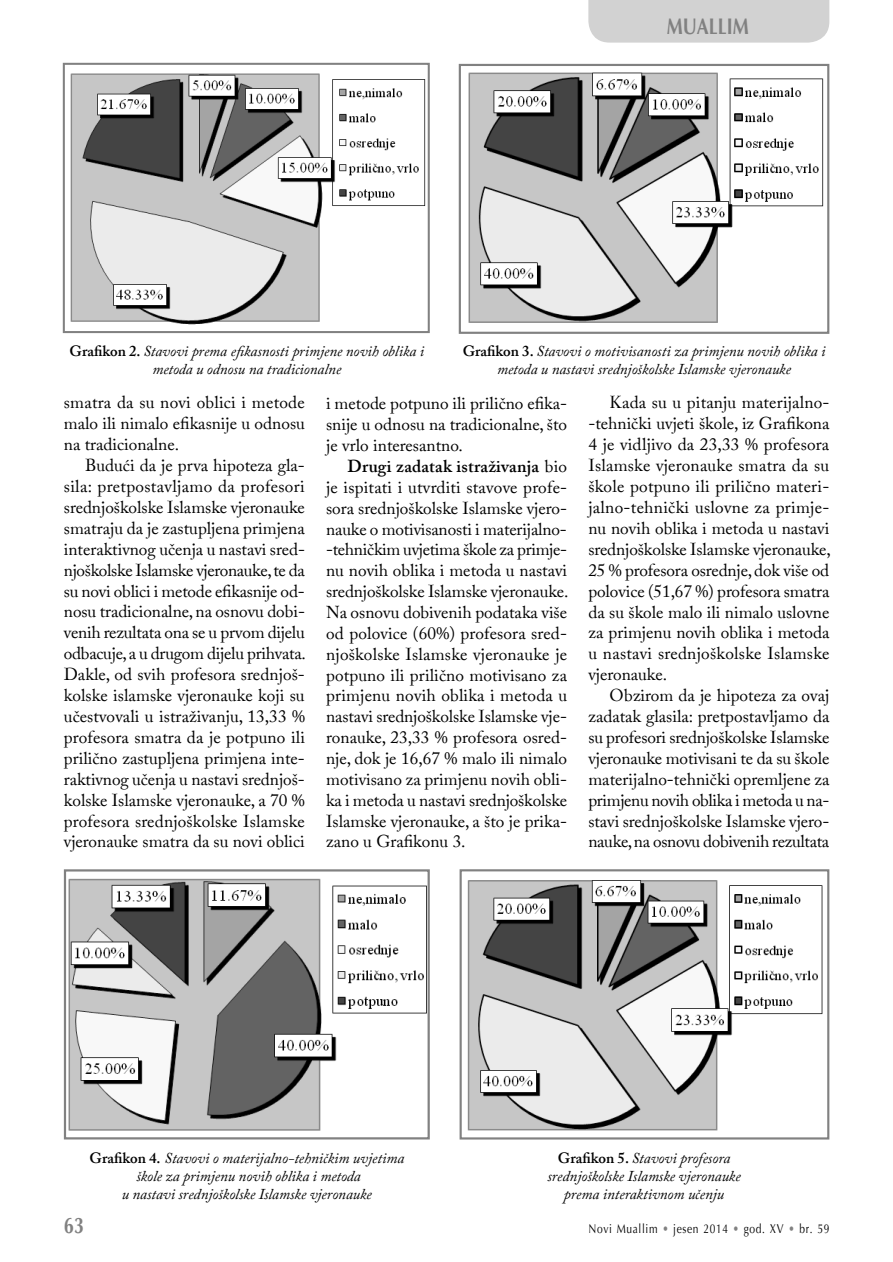
<style>
.page{position:relative;width:893px;height:1262px;background:#fff}
.page>*{position:absolute;margin:0;border:0;box-sizing:border-box;transform-origin:0 0}
.t1{font:700 22.5px "Optima";color:#818181;scale:.8 1}
.t2{font:17.25px/20.9px "Adobe Caslon Pro";color:#000;text-align:justify}
.t3{font:italic 15px/18px "Adobe Caslon Pro";color:#000;text-align:center}
.t4{font:12.75px "Optima";letter-spacing:.065em;color:#000;scale:.8 1}
.s1{font-weight:600;font-style:normal}
.s2{font-weight:600}
.s3{color:#818181}
</style>
<div class="page">
<div style="left:588px;top:0;width:241px;height:43px;background:#d2d2d2"></div>
<img style="left:70px;top:73px;width:356px;height:252px">
<div style="left:63px;top:63px;width:367px;height:270px;border:2px solid #818181"></div>
<img style="left:468px;top:72px;width:356px;height:251px">
<div style="left:459px;top:64px;width:370px;height:270px;border:2px solid #818181"></div>
<img style="left:68px;top:878px;width:359px;height:253px">
<div style="left:64px;top:869px;width:366px;height:270px;border:2px solid #818181"></div>
<img style="left:467px;top:880px;width:356px;height:251px">
<div style="left:459px;top:869px;width:370px;height:271px;border:2px solid #818181"></div>
<h1 class="t1" style="left:667px;top:12px;width:104px">MuallIM</h1>
<p class="t3" style="left:70px;top:342px;width:356px"><span class="s1">Grafikon 2.</span> Stavovi prema efikasnosti primjene novih oblika i metoda u odnosu na tradicionalne</p>
<p class="t3" style="left:463px;top:342px;width:364px"><span class="s1">Grafikon 3.</span> Stavovi o motivisanosti za primjenu novih oblika i metoda u nastavi srednjoškolske Islamske vjeronauke</p>
<p class="t2" style="left:64px;top:392px;width:242px">smatra da su novi oblici i metode malo ili nimalo efikasnije u odnosu na tradicionalne.</p>
<p class="t2" style="left:64px;top:455px;width:244px;text-indent:21px">Budući da je prva hipoteza gla&shy;sila: pretpostavljamo da profesori srednjoškolske Islamske vjeronauke smatraju da je zastupljena primjena interaktivnog učenja u nastavi sred&shy;njoškolske Islamske vjeronauke, te da su novi oblici i metode efikasnije od&shy;nosu tradicionalne, na osnovu dobi&shy;venih rezultata ona se u prvom dijelu odbacuje, a u drugom dijelu prihvata.<br>Dakle, od svih profesora srednjoš&shy;kolske islamske vjeronauke koji su učestvovali u istraživanju, 13,33 % profesora smatra da je potpuno ili prilično zastupljena primjena inte&shy;raktivnog učenja u nastavi srednjoš&shy;kolske Islamske vjeronauke, a 70 % profesora srednjoškolske Islamske vjeronauke smatra da su novi oblici</p>
<p class="t2" style="left:326px;top:393px;width:242px">i metode potpuno ili prilično efika&shy;snije u odnosu na tradicionalne, što je vrlo interesantno.</p>
<p class="t2" style="left:326px;top:456px;width:244px;text-indent:21px"><span class="s2">Drugi zadatak istraživanja</span> bio je ispitati i utvrditi stavove profe&shy;sora srednjoškolske Islamske vjero&shy;nauke o motivisanosti i materijalno--tehničkim uvjetima škole za primje&shy;nu novih oblika i metoda u nastavi srednjoškolske Islamske vjeronauke.<br>Na osnovu dobivenih podataka više od polovice (60%) profesora sred&shy;njoškolske Islamske vjeronauke je potpuno ili prilično motivisano za primjenu novih oblika i metoda u nastavi srednjoškolske Islamske vje&shy;ronauke, 23,33 % profesora osred&shy;nje, dok je 16,67 % malo ili nimalo motivisano za primjenu novih obli&shy;ka i metoda u nastavi srednjoškolske Islamske vjeronauke, a što je prika&shy;zano u Grafikonu 3.</p>
<p class="t2" style="left:588px;top:392px;width:244px;text-indent:21px">Kada su u pitanju materijalno--tehnički uvjeti škole, iz Grafikona 4 je vidljivo da 23,33 % profesora Islamske vjeronauke smatra da su škole potpuno ili prilično materi&shy;jalno-tehnički uslovne za primje&shy;nu novih oblika i metoda u nastavi srednjoškolske Islamske vjeronauke, 25 % profesora osrednje, dok više od polovice (51,67 %) profesora smatra da su škole malo ili nimalo uslovne za primjenu novih oblika i metoda u nastavi srednjoškolske Islamske vjeronauke.</p>
<p class="t2" style="left:588px;top:685px;width:242px;text-indent:21px">Obzirom da je hipoteza za ovaj zadatak glasila: pretpostavljamo da su profesori srednjoškolske Islamske vjeronauke motivisani te da su škole materijalno-tehnički opremljene za primjenu novih oblika i metoda u na&shy;stavi srednjoškolske Islamske vjero&shy;nauke, na osnovu dobivenih rezultata</p>
<p class="t3" style="left:89px;top:1149px;width:316px"><span class="s1">Grafikon 4.</span> Stavovi o materijalno-tehničkim uvjetima škole za primjenu novih oblika i metoda<br>u nastavi srednjoškolske Islamske vjeronauke</p>
<p class="t3" style="left:547px;top:1149px;width:195px"><span class="s1">Grafikon 5.</span> Stavovi profesora srednjoškolske Islamske vjeronauke prema interaktivnom učenju</p>
<h1 class="t1" style="left:64px;top:1211px;width:27px">63</h1>
<p class="t4" style="left:588px;top:1221px;width:303px">Novi Muallim <span class="s3">•</span> jesen 2014 <span class="s3">•</span> god. XV <span class="s3">•</span> br. 59</p>
</div>
